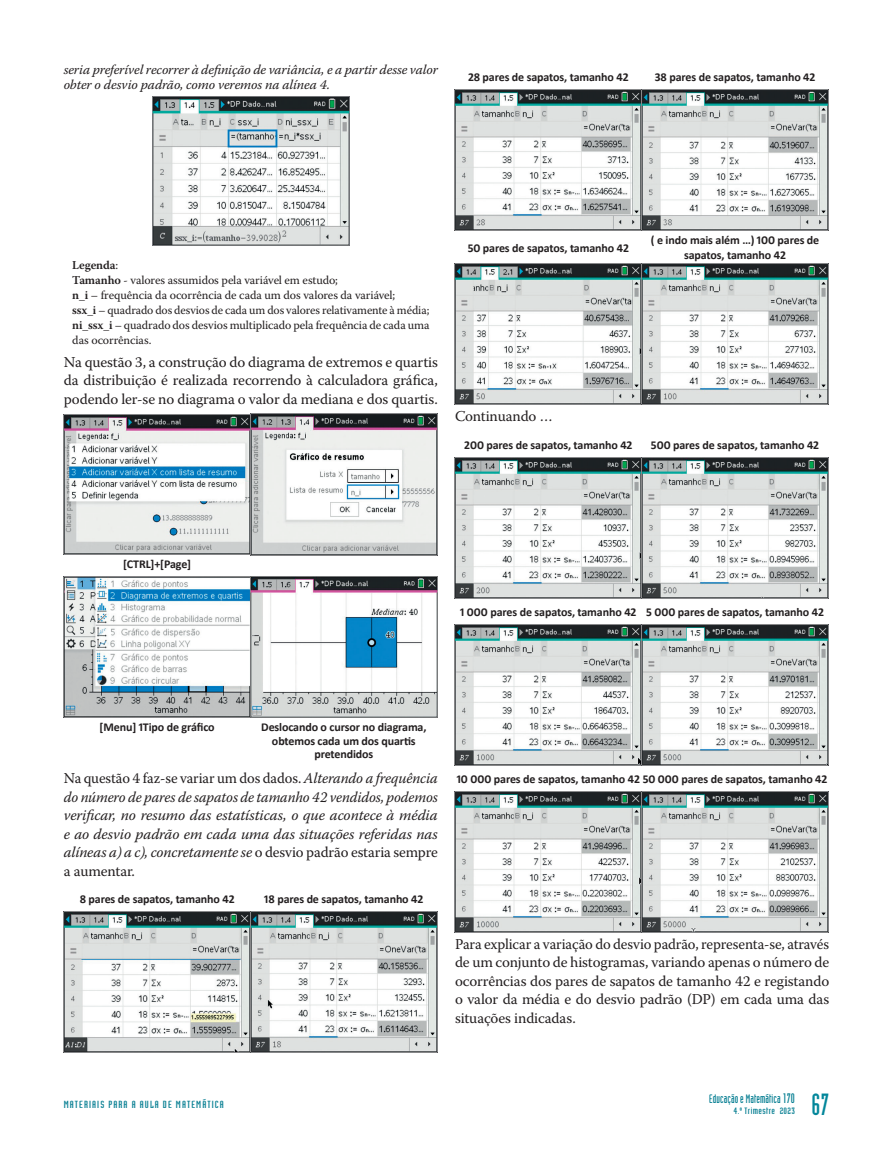
<style>
.page{position:relative;width:893px;height:1149px;background:#fff}
.page>*{position:absolute;margin:0;border:0;box-sizing:border-box;transform-origin:0 0}
.t1{font:30px "Industria LT Std Solid";color:#02869a}
.TEXTO_PRINCIPAL{font:15px/18.5px "Warnock Pro";letter-spacing:-.01em;color:#231f20;text-align:justify}
.TEXTO_PRINCIPAL-2{font:italic 15px/18.5px "Warnock Pro";letter-spacing:-.01em;color:#231f20;text-align:justify}
.TEXTO_PRINCIPAL-3{font:italic 13.5px/15px "Warnock Pro";letter-spacing:-.01em;color:#231f20}
.TEXTO_PRINCIPAL-4{font:700 12px/13.5px "Calibri";letter-spacing:-.01em;color:#231f20;text-align:center}
.TEXTO_PRINCIPAL-5{font:12px/15px "Warnock Pro";letter-spacing:-.01em;color:#231f20}
.t2{font:12px "Industria LT Std Solid";letter-spacing:.01em;color:#047d91}
.TEXTO_PRINCIPAL-6{font:600 12px "Warnock Pro";letter-spacing:-.01em;color:#231f20}
.t3{font:10.2px "Industria LT Std Solid";letter-spacing:.08em;color:#047d91;scale:1.33 1}
.t4{font:9px "Industria LT Std Solid";letter-spacing:.03em;color:#047d91;scale:1.33 1}
.s1{font-weight:400}
.s2{font-weight:600}
.s3{font-style:normal}
.s4{font-size:13.5px}
</style>
<div class="page">
<hr style="left:0;top:0;width:1px;height:55px;background:#e4eef1">
<img style="left:152px;top:96px;width:197px;height:149px">
<img style="left:64px;top:414px;width:373px;height:141px">
<img style="left:64px;top:576px;width:373px;height:141px">
<img style="left:64px;top:911px;width:373px;height:141px">
<img style="left:455px;top:90px;width:374px;height:141px">
<img style="left:455px;top:263px;width:374px;height:141px">
<img style="left:455px;top:457px;width:374px;height:141px">
<img style="left:455px;top:624px;width:374px;height:140px">
<img style="left:455px;top:791px;width:374px;height:140px">
<p class="TEXTO_PRINCIPAL-3" style="left:64px;top:62px;width:376px">seria preferível recorrer à definição de variância, e a partir desse valor obter o desvio padrão, como veremos na alínea 4.</p>
<p class="TEXTO_PRINCIPAL-4" style="left:468px;top:70px;width:162px">28 pares de sapatos, tamanho 42</p>
<p class="TEXTO_PRINCIPAL-4" style="left:655px;top:70px;width:162px">38 pares de sapatos, tamanho 42</p>
<p class="TEXTO_PRINCIPAL-6" style="left:72px;top:258px;width:47px">Legenda<span class="s1">:</span></p>
<p class="TEXTO_PRINCIPAL-5" style="left:72px;top:272px;width:267px"><span class="s2">Tamanho</span> - valores assumidos pela variável em estudo;</p>
<p class="TEXTO_PRINCIPAL-5" style="left:72px;top:287px;width:324px"><span class="s2">n_i</span> – frequência da ocorrência de cada um dos valores da variável;</p>
<p class="TEXTO_PRINCIPAL-5" style="left:72px;top:302px;width:359px"><span class="s2">ssx_i</span> – quadrado dos desvios de cada um dos valores relativamente à média;</p>
<p class="TEXTO_PRINCIPAL-5" style="left:72px;top:317px;width:359px"><span class="s2">ni_ssx_i</span> – quadrado dos desvios multiplicado pela frequência de cada uma das ocorrências.</p>
<p class="TEXTO_PRINCIPAL" style="left:64px;top:352px;width:376px">Na questão 3, a construção do diagrama de extremos e quartis da distribuição é realizada recorrendo à calculadora gráfica, podendo ler-se no diagrama o valor da mediana e dos quartis.</p>
<p class="TEXTO_PRINCIPAL-4" style="left:468px;top:240px;width:163px">50 pares de sapatos, tamanho 42</p>
<p class="TEXTO_PRINCIPAL-4" style="left:651px;top:232px;width:170px;line-height:15px">( e indo mais além …) 100 pares de sapatos, tamanho 42</p>
<p class="TEXTO_PRINCIPAL" style="left:455px;top:406px;width:99px">Continuando …</p>
<p class="TEXTO_PRINCIPAL-4" style="left:464px;top:437px;width:170px">200 pares de sapatos, tamanho 42</p>
<p class="TEXTO_PRINCIPAL-4" style="left:651px;top:437px;width:170px">500 pares de sapatos, tamanho 42</p>
<p class="TEXTO_PRINCIPAL-4" style="left:123px;top:557px;width:69px">[CTRL]+[Page]</p>
<p class="TEXTO_PRINCIPAL-4" style="left:460px;top:604px;width:178px">1 000 pares de sapatos, tamanho 42</p>
<p class="TEXTO_PRINCIPAL-4" style="left:646px;top:604px;width:179px">5 000 pares de sapatos, tamanho 42</p>
<p class="TEXTO_PRINCIPAL-4" style="left:100px;top:720px;width:117px">[Menu] 1Tipo de gráfico</p>
<p class="TEXTO_PRINCIPAL-4" style="left:261px;top:720px;width:167px">Deslocando o cursor no diagrama, obtemos cada um dos quartis pretendidos</p>
<p class="TEXTO_PRINCIPAL-2" style="left:64px;top:768px;width:376px"><span class="s3">Na questão 4 faz-se variar um dos dados.</span> Alterando a frequência do número de pares de sapatos de tamanho 42 vendidos, podemos verificar, no resumo das estatísticas, o que acontece à média e ao desvio padrão em cada uma das situações referidas nas alíneas a) a c), concretamente se <span class="s3">o desvio padrão estaria sempre a aumentar.</span></p>
<p class="TEXTO_PRINCIPAL-4" style="left:80px;top:892px;width:156px">8 pares de sapatos, tamanho 42</p>
<p class="TEXTO_PRINCIPAL-4" style="left:264px;top:892px;width:161px">18 pares de sapatos, tamanho 42</p>
<p class="TEXTO_PRINCIPAL-4" style="left:457px;top:771px;width:372px">10 000 pares de sapatos, tamanho 42 50 000 pares de sapatos, tamanho 42</p>
<p class="TEXTO_PRINCIPAL" style="left:455px;top:934px;width:376px">Para explicar a variação do desvio padrão, representa-se, através de um conjunto de histogramas, variando apenas o número de ocorrências dos pares de sapatos de tamanho 42 e registando o valor da média e do desvio padrão (DP) em cada uma das situações indicadas.</p>
<p class="t3" style="left:64px;top:1097px;width:122px">MATERIAIS PARA A AULA DE MATEMÁTICA</p>
<p class="t2" style="left:709px;top:1092px;width:87px">EDUCAÇÃO E MATEMÁTICA <span class="s4">170</span></p>
<p class="t4" style="left:734px;top:1105px;width:48px">4.º TRIMESTRE 2023</p>
<h1 class="t1" style="left:811px;top:1087px;width:19px">67</h1>
</div>
